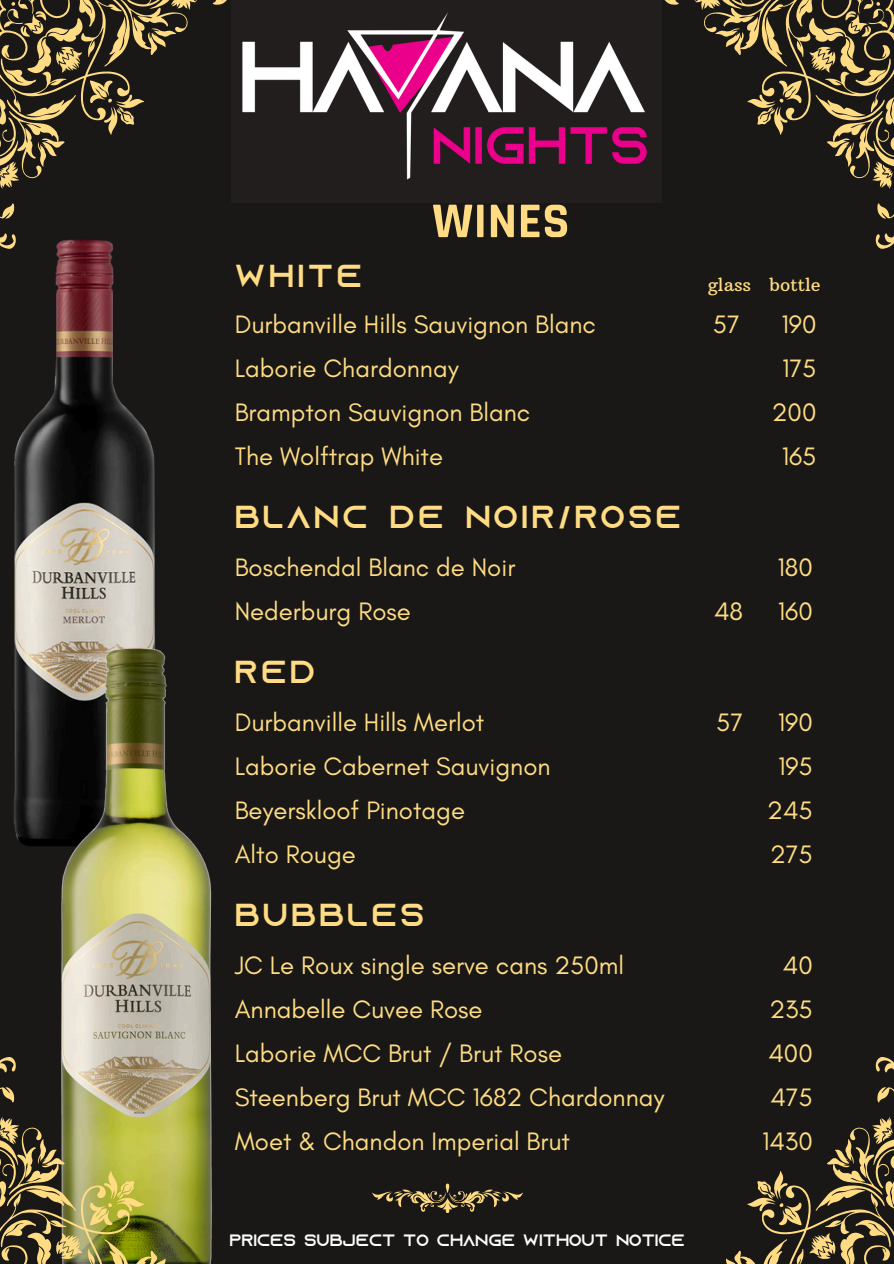
<style>
.page{position:relative;width:894px;height:1264px;background:#fff}
.page>*{position:absolute;margin:0;border:0;box-sizing:border-box;transform-origin:0 0}
.t1{font:700 50.55px "Rajdhani";letter-spacing:.01em;color:#ffdc83}
.t2{font:31.8px "Azonix";letter-spacing:.1em;color:#ffdc83}
.t3{font:25.65px/43.8px "Glacial Indifference";color:#ffdc83}
.t4{font:18px "Arbutus Slab";color:#ffdc83}
.t5{font:16.5px "Azonix";color:#fcfcfc}
</style>
<div class="page">
<div style="left:0;top:0;width:893px;height:1263px;background:#191817"></div>
<img style="left:14px;top:249px;width:141px;height:295px">
<svg style="left:726px;top:1057px;width:167px;height:206px"></svg>
<svg style="left:372px;top:1183px;width:151px;height:29px"></svg>
<svg style="left:665px;top:0;width:228px;height:249px"></svg>
<svg style="left:0;top:0;width:227px;height:249px"></svg>
<img style="left:242px;top:12px;width:405px;height:168px">
<img style="left:13px;top:544px;width:199px;height:512px">
<img style="left:0;top:1056px;width:212px;height:207px">
<h2 class="t1" style="left:432px;top:190px;width:139px">WINES</h2>
<h3 class="t2" style="left:234px;top:263px;width:129px">WHITE</h3>
<h2 class="t3" style="left:235px;top:302px;width:362px">Durbanville Hills Sauvignon Blanc<br>Laborie Chardonnay<br>Brampton Sauvignon Blanc<br>The Wolftrap White</h2>
<p class="t3" style="left:712px;top:302px;width:28px">57</p>
<p class="t3" style="left:771px;top:302px;width:46px;text-align:center">190<br>175<br>200<br>165</p>
<h3 class="t4" style="left:707px;top:273px;width:114px">glass bottle</h3>
<h2 class="t2" style="left:235px;top:504px;width:447px">BLANC DE NOIR/ROSE</h2>
<h2 class="t3" style="left:235px;top:545px;width:282px">Boschendal Blanc de Noir<br>Nederburg Rose</h2>
<p class="t2" style="left:234px;top:659px;width:82px">RED</p>
<h1 class="t3" style="left:235px;top:700px;width:317px">Durbanville Hills Merlot<br>Laborie Cabernet Sauvignon<br>Beyerskloof Pinotage<br>Alto Rouge</h1>
<p class="t2" style="left:235px;top:901px;width:191px">BUBBLES</p>
<p class="t3" style="left:235px;top:943px;width:431px">JC Le Roux single serve cans 250ml<br>Annabelle Cuvee Rose<br>Laborie MCC Brut / Brut Rose<br>Steenberg Brut MCC 1682 Chardonnay<br>Moet &amp; Chandon Imperial Brut</p>
<h3 class="t3" style="left:777px;top:545px;width:37px">180</h3>
<h3 class="t3" style="left:713px;top:589px;width:31px">48</h3>
<h3 class="t3" style="left:777px;top:589px;width:36px">160</h3>
<h3 class="t3" style="left:716px;top:700px;width:28px">57</h3>
<h3 class="t3" style="left:767px;top:700px;width:47px;text-align:center">190<br>195<br>245<br>275</h3>
<h3 class="t3" style="left:761px;top:943px;width:52px;text-align:right">40<br>235<br>400<br>475<br>1430</h3>
<h3 class="t5" style="left:229px;top:1233px;width:457px">PRICES SUBJECT TO CHANGE WITHOUT NOTICE</h3>
</div>
